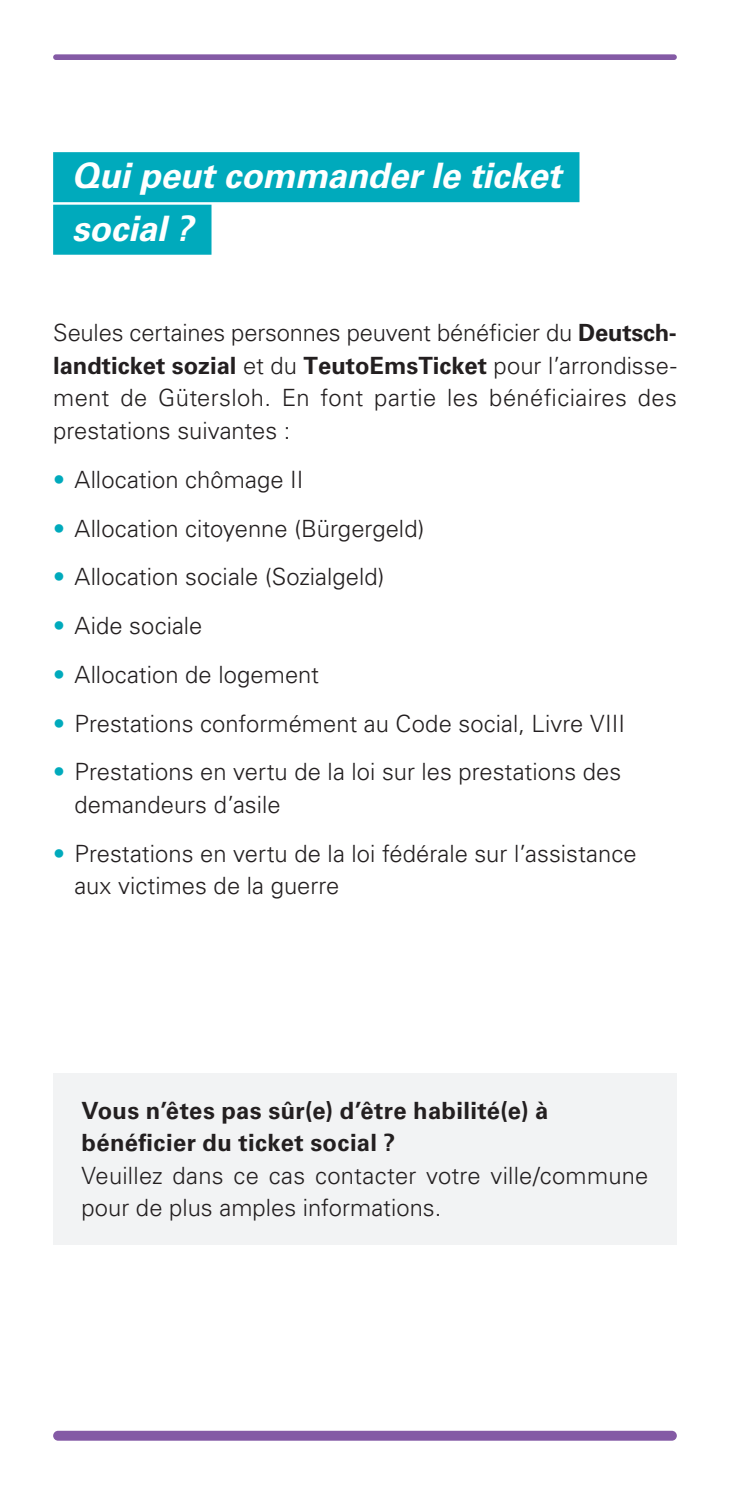
<style>
.page{position:relative;width:730px;height:1489px;background:#fff}
.page>*{position:absolute;margin:0;border:0;box-sizing:border-box;transform-origin:0 0}
.t1{font:italic 700 35px/52.5px "Univers LT Pro 65";letter-spacing:-.005em;color:#fff}
.t2{font:300 23.75px/32.5px "Univers LT Pro 45";letter-spacing:.005em;color:#231f20}
.t3{font:700 23.75px/32.5px "Univers LT Pro 65";letter-spacing:.01em;color:#231f20}
.s1{font-family:"Univers LT Pro 65";font-weight:700}
.s2{font-family:"Univers LT Pro 45";font-weight:300}
.s3{color:#00aabc}
</style>
<div class="page">
<div style="left:53px;top:54px;width:624px;height:6px;background:#845aa5;border-radius:3px"></div>
<div style="left:53px;top:1430px;width:624px;height:10px;background:#845aa5;border-radius:5px"></div>
<div style="left:53px;top:152px;width:526px;height:50px;background:#00aabc"></div>
<div style="left:53px;top:205px;width:158px;height:50px;background:#00aabc"></div>
<div style="left:53px;top:1073px;width:624px;height:171px;background:#f2f3f4"></div>
<h1 class="t1" style="left:72px;top:148px;width:491px">Qui peut commander le ticket social ?</h1>
<p class="t2" style="left:53px;top:316px;width:625px">Seules certaines personnes peuvent bénéficier du <span class="s1">Deutsch-</span></p>
<p class="t3" style="left:53px;top:348px;width:625px">landticket sozial <span class="s2">et du</span> TeutoEmsTicket <span class="s2">pour l’arrondisse-</span></p>
<p class="t2" style="left:53px;top:381px;width:625px">ment de Gütersloh. En font partie les bénéficiaires des prestations suivantes :</p>
<p class="t2" style="left:53px;top:462px;width:252px"><span class="s3">•</span> Allocation chômage II</p>
<p class="t2" style="left:53px;top:511px;width:373px"><span class="s3">•</span> Allocation citoyenne (Bürgergeld)</p>
<p class="t2" style="left:53px;top:560px;width:333px"><span class="s3">•</span> Allocation sociale (Sozialgeld)</p>
<p class="t2" style="left:53px;top:608px;width:151px"><span class="s3">•</span> Aide sociale</p>
<p class="t2" style="left:53px;top:657px;width:268px"><span class="s3">•</span> Allocation de logement</p>
<p class="t2" style="left:53px;top:706px;width:573px"><span class="s3">•</span> Prestations conformément au Code social, Livre VIII</p>
<p class="t2" style="left:74px;top:755px;width:548px;text-indent:-21px"><span class="s3">•</span> Prestations en vertu de la loi sur les prestations des demandeurs d’asile</p>
<p class="t2" style="left:74px;top:836px;width:564px;text-indent:-21px"><span class="s3">•</span> Prestations en vertu de la loi fédérale sur l’assistance aux victimes de la guerre</p>
<p class="t3" style="left:81px;top:1092px;width:468px">Vous n’êtes pas sûr(e) d’être habilité(e) à bénéficier du ticket social ?</p>
<p class="t2" style="left:81px;top:1158px;width:568px">Veuillez dans ce cas contacter votre ville/commune pour de plus amples informations.</p>
</div>
